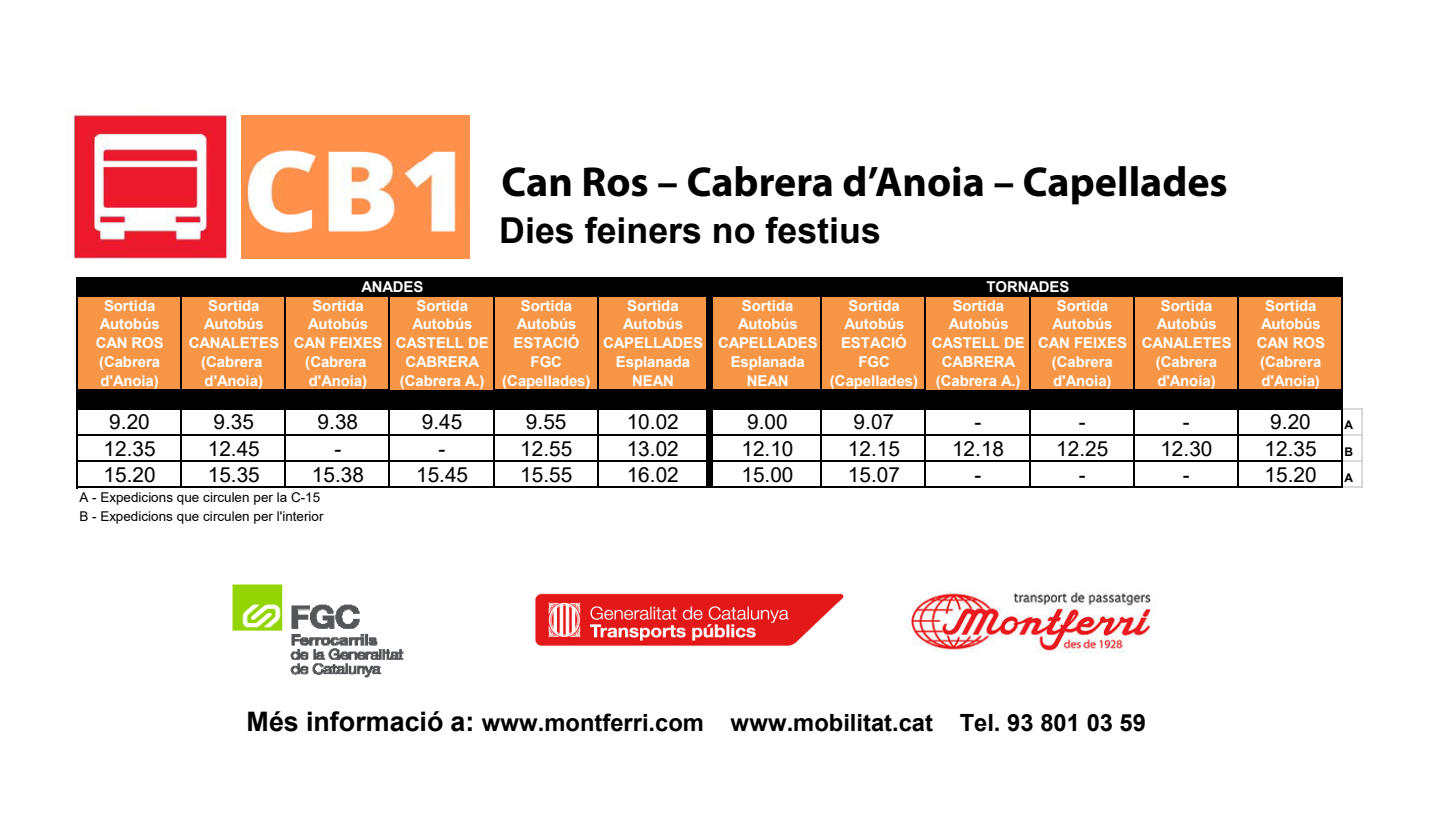
<style>
.page{position:relative;width:1430px;height:834px;background:#fff}
.page>*{position:absolute;margin:0;border:0;box-sizing:border-box;transform-origin:0 0}
.t1{font:700 42px "Myriad Pro";color:#000}
.t2{font:700 35.7px "Arial";color:#000}
.t3{font:700 23.8px "Arial";color:#000}
.t4{font:20.82px "Arial";color:#000}
.t5{font:700 14.88px "Arial";letter-spacing:-.005em;color:#fff}
.t6{font:13.47px/18.7px "Arial";color:#000}
.t7{font:700 11.9px "Arial";color:#000}
.s1{font-size:26.95px}
</style>
<div class="page">
<div style="left:77px;top:277px;width:630px;height:19px;background:#000"></div>
<div style="left:706px;top:277px;width:6px;height:19px;background:#000"></div>
<div style="left:712px;top:277px;width:630px;height:19px;background:#000"></div>
<div style="left:77px;top:296px;width:630px;height:94px;background:#f79646"></div>
<div style="left:706px;top:296px;width:6px;height:94px;background:#000"></div>
<div style="left:712px;top:296px;width:630px;height:94px;background:#f79646"></div>
<div style="left:77px;top:389px;width:1265px;height:19px;background:#000"></div>
<div style="left:706px;top:408px;width:6px;height:27px;background:#000"></div>
<div style="left:706px;top:434px;width:6px;height:27px;background:#000"></div>
<div style="left:706px;top:461px;width:6px;height:26px;background:#000"></div>
<hr style="left:180px;top:297px;width:2px;height:93px;background:#000">
<hr style="left:284px;top:297px;width:2px;height:93px;background:#000">
<hr style="left:389px;top:297px;width:1px;height:93px;background:#000">
<hr style="left:493px;top:297px;width:1px;height:93px;background:#000">
<hr style="left:597px;top:297px;width:1px;height:93px;background:#000">
<hr style="left:712px;top:278px;width:1px;height:112px;background:#000">
<hr style="left:820px;top:297px;width:2px;height:93px;background:#000">
<hr style="left:924px;top:297px;width:2px;height:93px;background:#000">
<hr style="left:1029px;top:297px;width:1px;height:93px;background:#000">
<hr style="left:1133px;top:297px;width:1px;height:93px;background:#000">
<hr style="left:1237px;top:297px;width:1px;height:93px;background:#000">
<hr style="left:78px;top:408px;width:1265px;height:1px;background:#000">
<hr style="left:78px;top:434px;width:1265px;height:1px;background:#000">
<hr style="left:78px;top:460px;width:1265px;height:2px;background:#000">
<hr style="left:78px;top:486px;width:1265px;height:2px;background:#000">
<hr style="left:76px;top:277px;width:2px;height:211px;background:#000">
<hr style="left:712px;top:409px;width:1px;height:79px;background:#000">
<hr style="left:1341px;top:278px;width:2px;height:210px;background:#000">
<hr style="left:180px;top:409px;width:2px;height:79px;background:#000">
<hr style="left:284px;top:409px;width:2px;height:79px;background:#000">
<hr style="left:389px;top:409px;width:1px;height:79px;background:#000">
<hr style="left:493px;top:409px;width:1px;height:79px;background:#000">
<hr style="left:597px;top:409px;width:1px;height:79px;background:#000">
<hr style="left:820px;top:409px;width:2px;height:79px;background:#000">
<hr style="left:924px;top:409px;width:2px;height:79px;background:#000">
<hr style="left:1029px;top:409px;width:1px;height:79px;background:#000">
<hr style="left:1133px;top:409px;width:1px;height:79px;background:#000">
<hr style="left:1237px;top:409px;width:1px;height:79px;background:#000">
<hr style="left:1361px;top:409px;width:2px;height:79px;background:#d9d9d9">
<hr style="left:78px;top:277px;width:1265px;height:1px;background:#000">
<hr style="left:78px;top:295px;width:1265px;height:2px;background:#000">
<svg style="left:1343px;top:408px;width:20px;height:1px"></svg>
<svg style="left:1343px;top:434px;width:18px;height:1px"></svg>
<hr style="left:1343px;top:460px;width:20px;height:2px;background:#d9d9d9">
<hr style="left:1343px;top:486px;width:20px;height:2px;background:#d9d9d9">
<img style="left:73px;top:113px;width:164px;height:146px">
<img style="left:241px;top:115px;width:229px;height:143px">
<img style="left:535px;top:593px;width:309px;height:53px">
<img style="left:232px;top:584px;width:172px;height:94px">
<img style="left:906px;top:591px;width:245px;height:62px">
<h1 class="t1" style="left:502px;top:166px;width:728px">Can Ros – Cabrera d’Anoia – Capellades</h1>
<h2 class="t2" style="left:499px;top:217px;width:383px">Dies feiners no festius</h2>
<p class="t5" style="left:361px;top:281px;width:63px">ANADES</p>
<p class="t5" style="left:986px;top:281px;width:85px">TORNADES</p>
<p class="t5" style="left:104px;top:300px;width:53px">Sortida</p>
<p class="t5" style="left:208px;top:300px;width:53px">Sortida</p>
<p class="t5" style="left:312px;top:300px;width:53px">Sortida</p>
<p class="t5" style="left:417px;top:300px;width:53px">Sortida</p>
<p class="t5" style="left:521px;top:300px;width:53px">Sortida</p>
<p class="t5" style="left:627px;top:300px;width:53px">Sortida</p>
<p class="t5" style="left:742px;top:300px;width:53px">Sortida</p>
<p class="t5" style="left:848px;top:300px;width:53px">Sortida</p>
<p class="t5" style="left:953px;top:300px;width:53px">Sortida</p>
<p class="t5" style="left:1057px;top:300px;width:53px">Sortida</p>
<p class="t5" style="left:1161px;top:300px;width:53px">Sortida</p>
<p class="t5" style="left:1265px;top:300px;width:53px">Sortida</p>
<p class="t5" style="left:100px;top:318px;width:61px">Autobús</p>
<p class="t5" style="left:204px;top:318px;width:61px">Autobús</p>
<p class="t5" style="left:308px;top:318px;width:61px">Autobús</p>
<p class="t5" style="left:412px;top:318px;width:61px">Autobús</p>
<p class="t5" style="left:517px;top:318px;width:61px">Autobús</p>
<p class="t5" style="left:623px;top:318px;width:61px">Autobús</p>
<p class="t5" style="left:738px;top:318px;width:61px">Autobús</p>
<p class="t5" style="left:844px;top:318px;width:61px">Autobús</p>
<p class="t5" style="left:949px;top:318px;width:61px">Autobús</p>
<p class="t5" style="left:1052px;top:318px;width:61px">Autobús</p>
<p class="t5" style="left:1157px;top:318px;width:61px">Autobús</p>
<p class="t5" style="left:1261px;top:318px;width:61px">Autobús</p>
<p class="t5" style="left:96px;top:337px;width:70px">CAN ROS</p>
<p class="t5" style="left:189px;top:337px;width:301px">CANALETES CAN FEIXES CASTELL DE</p>
<p class="t5" style="left:513px;top:337px;width:67px">ESTACIÓ</p>
<p class="t5" style="left:603px;top:337px;width:216px">CAPELLADES CAPELLADES</p>
<p class="t5" style="left:841px;top:337px;width:67px">ESTACIÓ</p>
<p class="t5" style="left:932px;top:337px;width:301px">CASTELL DE CAN FEIXES CANALETES</p>
<p class="t5" style="left:1257px;top:337px;width:70px">CAN ROS</p>
<p class="t5" style="left:99px;top:356px;width:63px">(Cabrera</p>
<p class="t5" style="left:201px;top:356px;width:63px">(Cabrera</p>
<p class="t5" style="left:305px;top:356px;width:63px">(Cabrera</p>
<p class="t5" style="left:405px;top:356px;width:75px">CABRERA</p>
<p class="t5" style="left:531px;top:356px;width:33px">FGC</p>
<p class="t5" style="left:616px;top:356px;width:76px">Esplanada</p>
<p class="t5" style="left:731px;top:356px;width:76px">Esplanada</p>
<p class="t5" style="left:858px;top:356px;width:33px">FGC</p>
<p class="t5" style="left:942px;top:356px;width:75px">CABRERA</p>
<p class="t5" style="left:1052px;top:356px;width:63px">(Cabrera</p>
<p class="t5" style="left:1156px;top:356px;width:63px">(Cabrera</p>
<p class="t5" style="left:1260px;top:356px;width:63px">(Cabrera</p>
<p class="t5" style="left:100px;top:374px;width:60px">d'Anoia)</p>
<p class="t5" style="left:205px;top:374px;width:60px">d'Anoia)</p>
<p class="t5" style="left:309px;top:374px;width:60px">d'Anoia)</p>
<p class="t5" style="left:400px;top:374px;width:192px">(Cabrera A.) (Capellades)</p>
<p class="t5" style="left:632px;top:374px;width:43px">NEAN</p>
<p class="t5" style="left:747px;top:374px;width:43px">NEAN</p>
<p class="t5" style="left:830px;top:374px;width:192px">(Capellades) (Cabrera A.)</p>
<p class="t5" style="left:1053px;top:374px;width:60px">d'Anoia)</p>
<p class="t5" style="left:1157px;top:374px;width:60px">d'Anoia)</p>
<p class="t5" style="left:1261px;top:374px;width:60px">d'Anoia)</p>
<h3 class="t4" style="left:109px;top:414px;width:42px">9.20</h3>
<h3 class="t4" style="left:213px;top:414px;width:42px">9.35</h3>
<h3 class="t4" style="left:318px;top:414px;width:42px">9.38</h3>
<h3 class="t4" style="left:422px;top:414px;width:42px">9.45</h3>
<h3 class="t4" style="left:526px;top:414px;width:42px">9.55</h3>
<h3 class="t4" style="left:627px;top:414px;width:54px">10.02</h3>
<h3 class="t4" style="left:747px;top:414px;width:42px">9.00</h3>
<h3 class="t4" style="left:853px;top:414px;width:42px">9.07</h3>
<h3 class="t4" style="left:974px;top:414px;width:8px">-</h3>
<h3 class="t4" style="left:1079px;top:414px;width:8px">-</h3>
<h3 class="t4" style="left:1183px;top:414px;width:8px">-</h3>
<h3 class="t4" style="left:1270px;top:414px;width:42px">9.20</h3>
<p class="t7" style="left:1344px;top:420px;width:10px">A</p>
<h3 class="t4" style="left:104px;top:440px;width:54px">12.35</h3>
<h3 class="t4" style="left:208px;top:440px;width:54px">12.45</h3>
<h3 class="t4" style="left:334px;top:440px;width:8px">-</h3>
<h3 class="t4" style="left:439px;top:440px;width:8px">-</h3>
<h3 class="t4" style="left:520px;top:440px;width:54px">12.55</h3>
<h3 class="t4" style="left:627px;top:440px;width:54px">13.02</h3>
<h3 class="t4" style="left:741px;top:440px;width:54px">12.10</h3>
<h3 class="t4" style="left:848px;top:440px;width:54px">12.15</h3>
<h3 class="t4" style="left:952px;top:440px;width:54px">12.18</h3>
<h3 class="t4" style="left:1056px;top:440px;width:54px">12.25</h3>
<h3 class="t4" style="left:1160px;top:440px;width:54px">12.30</h3>
<h3 class="t4" style="left:1264px;top:440px;width:54px">12.35</h3>
<p class="t7" style="left:1344px;top:447px;width:10px">B</p>
<h3 class="t4" style="left:104px;top:466px;width:54px">15.20</h3>
<h3 class="t4" style="left:208px;top:466px;width:54px">15.35</h3>
<h3 class="t4" style="left:312px;top:466px;width:54px">15.38</h3>
<h3 class="t4" style="left:416px;top:466px;width:54px">15.45</h3>
<h3 class="t4" style="left:520px;top:466px;width:54px">15.55</h3>
<h3 class="t4" style="left:627px;top:466px;width:54px">16.02</h3>
<h3 class="t4" style="left:741px;top:466px;width:54px">15.00</h3>
<h3 class="t4" style="left:848px;top:466px;width:54px">15.07</h3>
<h3 class="t4" style="left:974px;top:466px;width:8px">-</h3>
<h3 class="t4" style="left:1079px;top:466px;width:8px">-</h3>
<h3 class="t4" style="left:1183px;top:466px;width:8px">-</h3>
<h3 class="t4" style="left:1264px;top:466px;width:54px">15.20</h3>
<p class="t7" style="left:1344px;top:473px;width:10px">A</p>
<p class="t6" style="left:79px;top:488px;width:246px">A - Expedicions que circulen per la C-15<br>B - Expedicions que circulen per l'interior</p>
<h3 class="t3" style="left:247px;top:714px;width:901px"><span class="s1">Més informació a:</span> www.montferri.com www.mobilitat.cat Tel. 93 801 03 59</h3>
</div>
